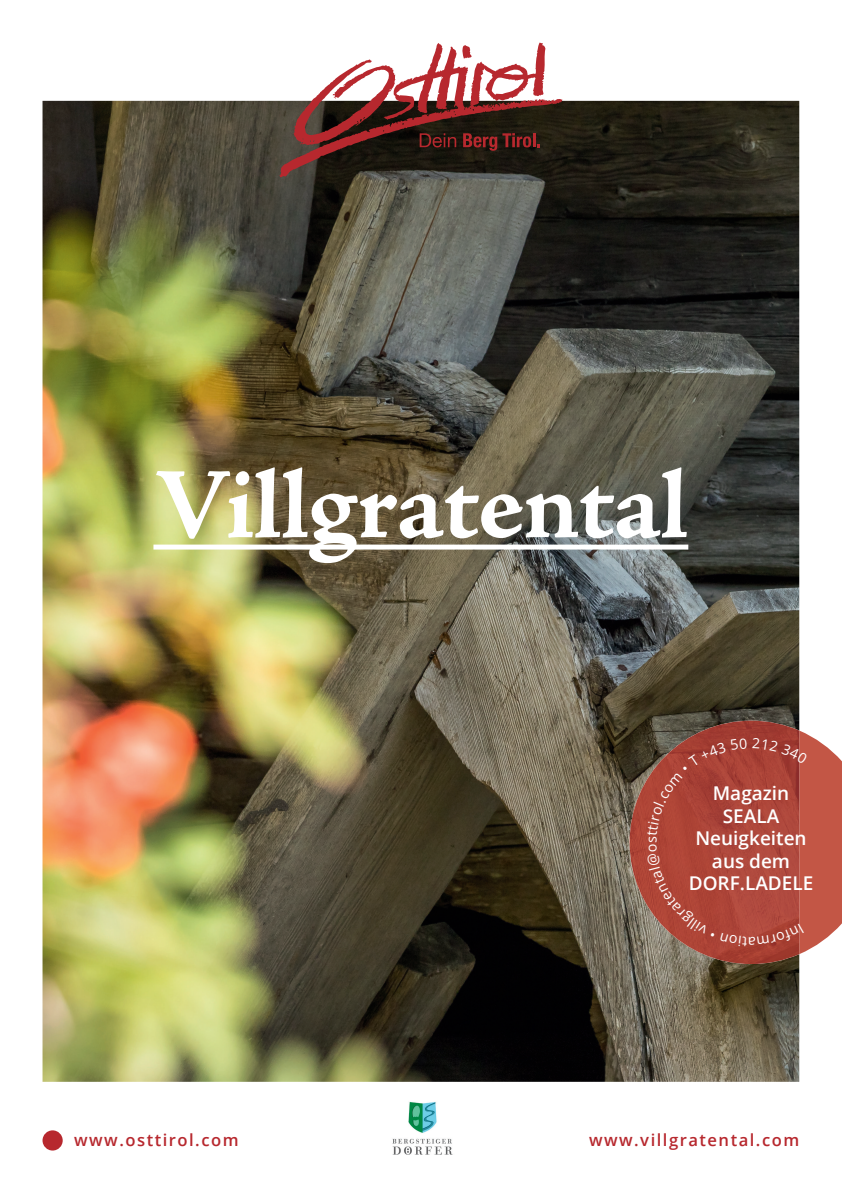
<style>
.page{position:relative;width:842px;height:1191px;background:#fff}
.page>*{position:absolute;margin:0;border:0;box-sizing:border-box;transform-origin:0 0}
.t1{font:100px "Adobe Jenson Pro Bold Capt";letter-spacing:-.015em;color:#fff}
.t2{font:600 19px/22.5px "Open Sans";color:#fff;text-align:center}
.t3{font:600 16.6px "Open Sans";letter-spacing:.09em;color:#b7282e}
</style>
<div class="page">
<img style="left:43px;top:101px;width:756px;height:980px">
<svg style="left:279px;top:43px;width:283px;height:134px"></svg>
<div style="left:153px;top:544px;width:535px;height:5px;background:#fff"></div>
<img style="left:630px;top:720px;width:169px;height:244px">
<img style="left:392px;top:1102px;width:60px;height:52px">
<div style="left:43px;top:1130px;width:20px;height:20px;background:#b7282e;border-radius:50%"></div>
<svg style="left:647px;top:730px;width:195px;height:224px;background:#ae4d41"></svg>
<h1 class="t1" style="left:153px;top:446px;width:536px">Villgratental</h1>
<p class="t2" style="left:689px;top:781px;width:126px">Magazin<br>SEALA<br>Neuigkeiten aus dem<br>DORF.LADELE</p>
<p class="t3" style="left:74px;top:1128px;width:166px">www.osttirol.com</p>
<p class="t3" style="left:589px;top:1128px;width:212px">www.villgratental.com</p>
</div>
